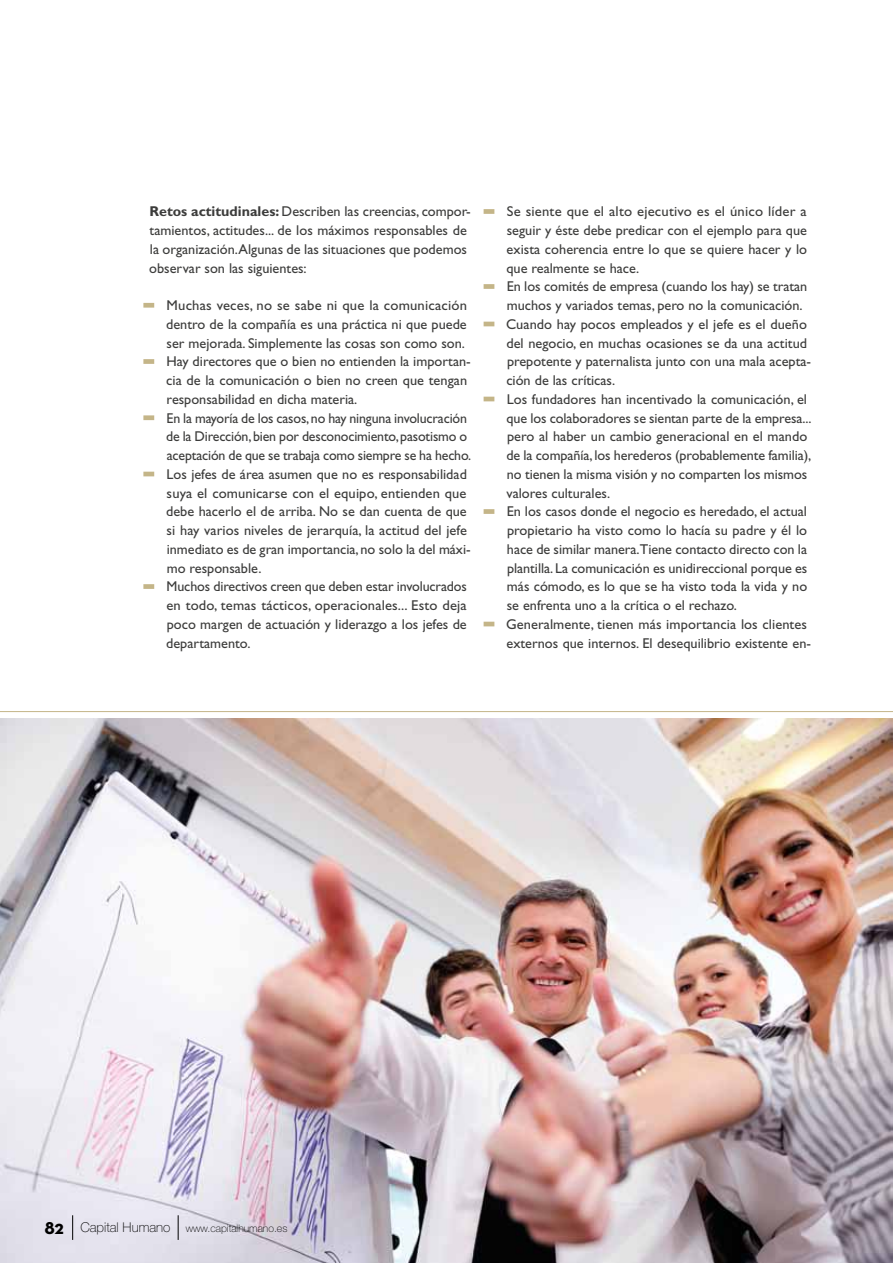
<style>
.page{position:relative;width:893px;height:1263px;background:#fff}
.page>*{position:absolute;margin:0;border:0;box-sizing:border-box;transform-origin:0 0}
.t1{font:700 19.5px "Neutraface Text";color:#000}
.t2{font:14.25px/18.8px "Gill Sans Std";color:#3c3c3b}
.t3{font:100 13.5px "Helvetica Neue";color:#000}
.t4{font:100 10.5px "Helvetica Neue";color:#000}
.s1{font-weight:700}
.s2{font-family:"Gill Sans";font-weight:700;color:#c4b588}
</style>
<div class="page">
<div style="left:484px;top:209px;width:10px;height:5px;border:3px solid #c4b588"></div>
<div style="left:484px;top:284px;width:10px;height:5px;border:3px solid #c4b588"></div>
<div style="left:484px;top:322px;width:10px;height:4px;border:3px solid #c4b588"></div>
<div style="left:484px;top:397px;width:10px;height:4px;border:3px solid #c4b588"></div>
<div style="left:484px;top:509px;width:10px;height:5px;border:3px solid #c4b588"></div>
<div style="left:484px;top:622px;width:10px;height:4px;border:3px solid #c4b588"></div>
<img style="left:0;top:719px;width:893px;height:544px">
<div style="left:143px;top:303px;width:11px;height:5px;border:3px solid #c4b588"></div>
<div style="left:143px;top:359px;width:11px;height:5px;border:3px solid #c4b588"></div>
<div style="left:143px;top:415px;width:11px;height:5px;border:3px solid #c4b588"></div>
<div style="left:143px;top:472px;width:11px;height:4px;border:3px solid #c4b588"></div>
<div style="left:143px;top:584px;width:11px;height:5px;border:3px solid #c4b588"></div>
<hr style="left:0;top:711px;width:893px;height:1px;background:#c4b588">
<svg style="left:72px;top:1215px;width:1px;height:25px"></svg>
<svg style="left:178px;top:1215px;width:1px;height:25px"></svg>
<p class="t2" style="left:149px;top:202px;width:323px"><span class="s1">Retos actitudinales:</span> Describen las creencias, compor&shy;tamientos, actitudes... de los máximos responsables de la organización.Algunas de las situaciones que podemos observar son las siguientes:</p>
<p class="t2" style="left:144px;top:296px;width:324px"><span class="s2">−</span> Muchas veces, no se sabe ni que la comunicación</p>
<p class="t2" style="left:166px;top:315px;width:302px">dentro de la compañía es una práctica ni que puede</p>
<p class="t2" style="left:167px;top:333px;width:300px">ser mejorada. Simplemente las cosas son como son.</p>
<p class="t2" style="left:144px;top:352px;width:328px"><span class="s2">−</span> Hay directores que o bien no entienden la importan-</p>
<p class="t2" style="left:166px;top:371px;width:302px">cia de la comunicación o bien no creen que tengan</p>
<p class="t2" style="left:167px;top:390px;width:192px">responsabilidad en dicha materia.</p>
<p class="t2" style="left:144px;top:408px;width:324px"><span class="s2">−</span> En la mayoría de los casos, no hay ninguna involucración</p>
<p class="t2" style="left:166px;top:427px;width:302px">de la Dirección, bien por desconocimiento, pasotismo o</p>
<p class="t2" style="left:167px;top:446px;width:306px">aceptación de que se trabaja como siempre se ha hecho.</p>
<p class="t2" style="left:144px;top:465px;width:324px"><span class="s2">−</span> Los jefes de área asumen que no es responsabilidad</p>
<p class="t2" style="left:167px;top:483px;width:301px">suya el comunicarse con el equipo, entienden que</p>
<p class="t2" style="left:166px;top:502px;width:302px">debe hacerlo el de arriba. No se dan cuenta de que</p>
<p class="t2" style="left:167px;top:521px;width:302px">si hay varios niveles de jerarquía, la actitud del jefe</p>
<p class="t2" style="left:167px;top:540px;width:306px">inmediato es de gran importancia, no solo la del máxi-</p>
<p class="t2" style="left:167px;top:558px;width:96px">mo responsable.</p>
<p class="t2" style="left:144px;top:577px;width:324px"><span class="s2">−</span> Muchos directivos creen que deben estar involucrados</p>
<p class="t2" style="left:166px;top:596px;width:302px">en todo, temas tácticos, operacionales... Esto deja</p>
<p class="t2" style="left:167px;top:615px;width:301px">poco margen de actuación y liderazgo a los jefes de</p>
<p class="t2" style="left:166px;top:633px;width:86px">departamento.</p>
<p class="t2" style="left:484px;top:202px;width:324px"><span class="s2">−</span> Se siente que el alto ejecutivo es el único líder a</p>
<p class="t2" style="left:507px;top:221px;width:302px">seguir y éste debe predicar con el ejemplo para que</p>
<p class="t2" style="left:507px;top:240px;width:302px">exista coherencia entre lo que se quiere hacer y lo</p>
<p class="t2" style="left:506px;top:258px;width:134px">que realmente se hace.</p>
<p class="t2" style="left:484px;top:277px;width:325px"><span class="s2">−</span> En los comités de empresa (cuando los hay) se tratan</p>
<p class="t2" style="left:507px;top:296px;width:297px">muchos y variados temas, pero no la comunicación.</p>
<p class="t2" style="left:484px;top:315px;width:324px"><span class="s2">−</span> Cuando hay pocos empleados y el jefe es el dueño</p>
<p class="t2" style="left:506px;top:333px;width:302px">del negocio, en muchas ocasiones se da una actitud</p>
<p class="t2" style="left:507px;top:352px;width:306px">prepotente y paternalista junto con una mala acepta-</p>
<p class="t2" style="left:506px;top:371px;width:110px">ción de las críticas.</p>
<p class="t2" style="left:484px;top:390px;width:324px"><span class="s2">−</span> Los fundadores han incentivado la comunicación, el</p>
<p class="t2" style="left:506px;top:408px;width:306px">que los colaboradores se sientan parte de la empresa...</p>
<p class="t2" style="left:507px;top:427px;width:302px">pero al haber un cambio generacional en el mando</p>
<p class="t2" style="left:506px;top:446px;width:306px">de la compañía, los herederos (probablemente familia),</p>
<p class="t2" style="left:507px;top:465px;width:302px">no tienen la misma visión y no comparten los mismos</p>
<p class="t2" style="left:506px;top:483px;width:105px">valores culturales.</p>
<p class="t2" style="left:484px;top:502px;width:324px"><span class="s2">−</span> En los casos donde el negocio es heredado, el actual</p>
<p class="t2" style="left:507px;top:521px;width:302px">propietario ha visto como lo hacía su padre y él lo</p>
<p class="t2" style="left:507px;top:540px;width:302px">hace de similar manera.Tiene contacto directo con la</p>
<p class="t2" style="left:507px;top:558px;width:302px">plantilla. La comunicación es unidireccional porque es</p>
<p class="t2" style="left:507px;top:577px;width:302px">más cómodo, es lo que se ha visto toda la vida y no</p>
<p class="t2" style="left:507px;top:596px;width:232px">se enfrenta uno a la crítica o el rechazo.</p>
<p class="t2" style="left:484px;top:615px;width:324px"><span class="s2">−</span> Generalmente, tienen más importancia los clientes</p>
<p class="t2" style="left:507px;top:633px;width:306px">externos que internos. El desequilibrio existente en-</p>
<h1 class="t1" style="left:44px;top:1214px;width:21px">82</h1>
<p class="t4" style="left:186px;top:1222px;width:103px">www.capitalhumano.es</p>
<p class="t3" style="left:80px;top:1220px;width:92px">Capital Humano</p>
</div>
